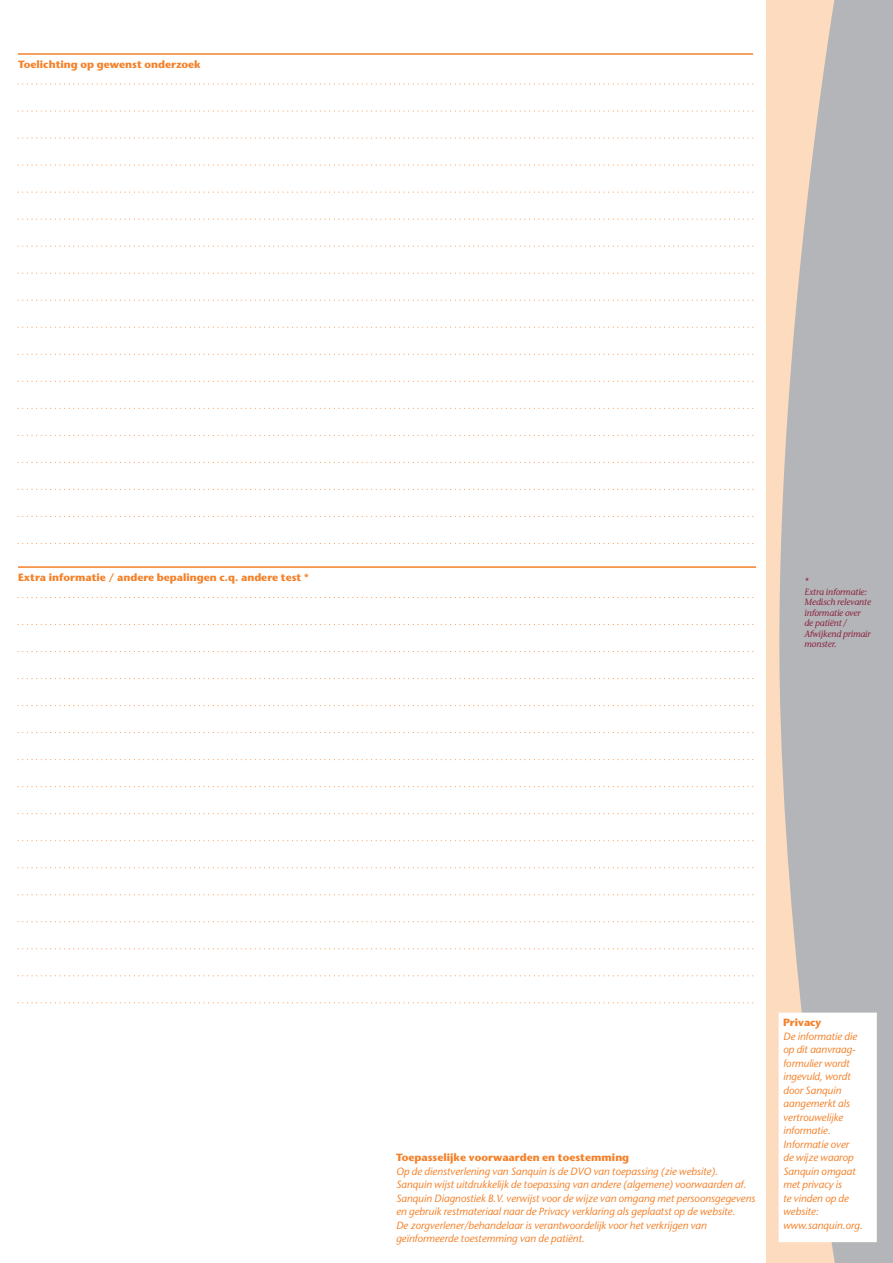
<style>
.page{position:relative;width:893px;height:1263px;background:#fff}
.page>*{position:absolute;margin:0;border:0;box-sizing:border-box;transform-origin:0 0}
.Kop_2{font:italic 500 10.5px/13.5px "Stone Sans Std";letter-spacing:-.005em;color:#f4822b}
.Kop_1{font:700 10.5px "Stone Sans Std";color:#f4822b}
.Kop_2-2{font:700 10.5px "Stone Sans Std";color:#f4822b}
.Pl_tekst_2kol{font:700 10.5px "Stone Sans Std";color:#f4822b}
.Normaal{font:italic 500 9px/10.5px "Stone Informal Std";letter-spacing:-.01em;color:#8b2642}
</style>
<div class="page">
<div style="left:766px;top:0;width:126px;height:1263px;background:#fddbbf"></div>
<svg style="left:779px;top:0;width:114px;height:1263px;fill:#b4b5b8"></svg>
<hr style="left:18px;top:53px;width:735px;height:2px;background:#f4822b">
<div style="left:781px;top:1015px;width:93px;height:225px;background:#fff"></div>
<div style="left:779px;top:1013px;width:98px;height:229px;border:4px solid #fff"></div>
<svg style="left:18px;top:84px;width:735px;height:1px"></svg>
<svg style="left:18px;top:111px;width:735px;height:1px"></svg>
<svg style="left:18px;top:138px;width:735px;height:1px"></svg>
<svg style="left:18px;top:165px;width:735px;height:1px"></svg>
<svg style="left:18px;top:192px;width:735px;height:1px"></svg>
<svg style="left:18px;top:219px;width:735px;height:1px"></svg>
<svg style="left:18px;top:246px;width:735px;height:1px"></svg>
<svg style="left:18px;top:273px;width:735px;height:1px"></svg>
<svg style="left:18px;top:300px;width:735px;height:1px"></svg>
<svg style="left:18px;top:327px;width:735px;height:1px"></svg>
<svg style="left:18px;top:354px;width:735px;height:1px"></svg>
<svg style="left:18px;top:381px;width:735px;height:1px"></svg>
<svg style="left:18px;top:408px;width:735px;height:1px"></svg>
<svg style="left:18px;top:435px;width:735px;height:1px"></svg>
<svg style="left:18px;top:462px;width:735px;height:1px"></svg>
<svg style="left:18px;top:489px;width:735px;height:1px"></svg>
<svg style="left:18px;top:516px;width:735px;height:1px"></svg>
<svg style="left:18px;top:543px;width:735px;height:1px"></svg>
<svg style="left:18px;top:597px;width:735px;height:1px"></svg>
<svg style="left:18px;top:624px;width:735px;height:1px"></svg>
<svg style="left:18px;top:651px;width:735px;height:1px"></svg>
<svg style="left:18px;top:678px;width:735px;height:1px"></svg>
<svg style="left:18px;top:705px;width:735px;height:1px"></svg>
<svg style="left:18px;top:732px;width:735px;height:1px"></svg>
<svg style="left:18px;top:759px;width:735px;height:1px"></svg>
<svg style="left:18px;top:786px;width:735px;height:1px"></svg>
<svg style="left:18px;top:813px;width:735px;height:1px"></svg>
<svg style="left:18px;top:840px;width:735px;height:1px"></svg>
<svg style="left:18px;top:867px;width:735px;height:1px"></svg>
<svg style="left:18px;top:894px;width:735px;height:1px"></svg>
<svg style="left:18px;top:921px;width:735px;height:1px"></svg>
<svg style="left:18px;top:948px;width:735px;height:1px"></svg>
<svg style="left:18px;top:975px;width:735px;height:1px"></svg>
<svg style="left:18px;top:1002px;width:735px;height:1px"></svg>
<hr style="left:18px;top:566px;width:738px;height:2px;background:#f4822b">
<p class="Kop_1" style="left:18px;top:58px;width:184px">Toelichting op gewenst onderzoek</p>
<p class="Kop_1" style="left:18px;top:571px;width:292px">Extra informatie / andere bepalingen c.q. andere test *</p>
<p class="Normaal" style="left:804px;top:576px;width:6px">*</p>
<p class="Normaal" style="left:804px;top:586px;width:64px">Extra informatie:</p>
<p class="Normaal" style="left:804px;top:597px;width:68px">Medisch relevante</p>
<p class="Normaal" style="left:804px;top:607px;width:58px">informatie over</p>
<p class="Normaal" style="left:804px;top:618px;width:43px">de patiënt /</p>
<p class="Normaal" style="left:804px;top:628px;width:68px">Afwijkend primair monster.</p>
<p class="Kop_2-2" style="left:396px;top:1151px;width:235px">Toepasselijke voorwaarden en toestemming</p>
<p class="Kop_2" style="left:396px;top:1164px;width:352px">Op de dienstverlening van Sanquin is de DVO van toepassing (zie website).<br>Sanquin wijst uitdrukkelijk de toepassing van andere (algemene) voorwaarden af.</p>
<p class="Kop_2" style="left:396px;top:1191px;width:361px">Sanquin Diagnostiek B.V. verwijst voor de wijze van omgang met persoonsgegevens en gebruik restmateriaal naar de Privacy verklaring als geplaatst op de website.</p>
<p class="Kop_2" style="left:396px;top:1218px;width:312px">De zorgverlener/behandelaar is verantwoordelijk voor het verkrijgen van geïnformeerde toestemming van de patiënt.</p>
<p class="Pl_tekst_2kol" style="left:783px;top:1016px;width:40px">Privacy</p>
<p class="Kop_2" style="left:783px;top:1029px;width:75px">De informatie die op dit aanvraag&shy;formulier wordt ingevuld, wordt door Sanquin aangemerkt als vertrouwelijke informatie.</p>
<p class="Kop_2" style="left:783px;top:1137px;width:81px">Informatie over<br>de wijze waarop<br>Sanquin omgaat met privacy is<br>te vinden op de website: www.sanquin.org.</p>
</div>
